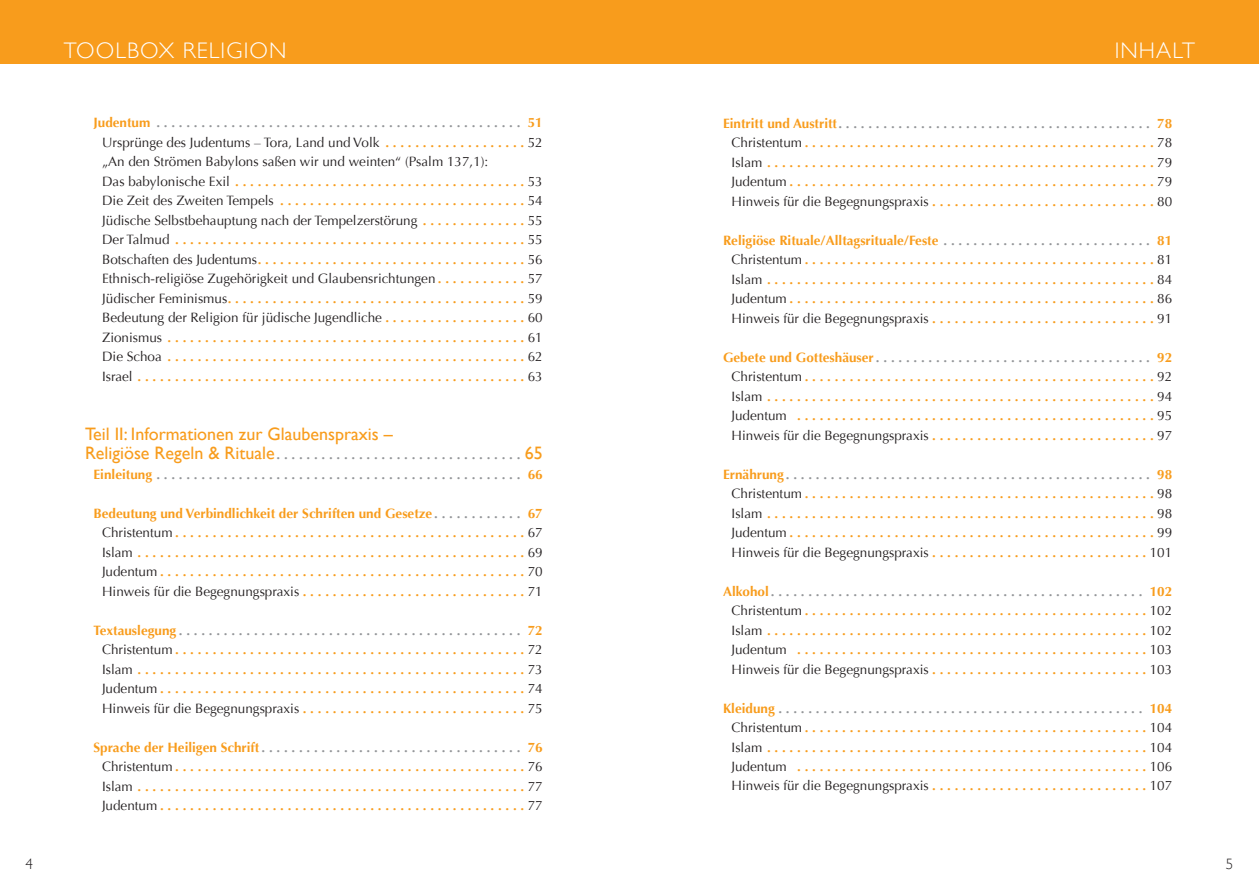
<style>
.page{position:relative;width:1259px;height:893px;background:#fff}
.page>*{position:absolute;margin:0;border:0;box-sizing:border-box;transform-origin:0 0}
.t1{font:300 22.5px "Gill Sans";letter-spacing:.05em;color:#fff}
.t2{font:18px "Gill Sans";color:#f89c1c}
.t3{font:300 15px "Gill Sans";color:#231f20}
.t4{font:700 13.5px/19.5px "Optima";color:#f89c1c;text-align:justify}
.t5{font:700 13.5px/19.5px "Optima";color:#939598;text-align:right}
.s1{color:#939598}
.s2{font-weight:400;color:#231f20}
.s3{font-family:"Gill Sans";font-weight:400;font-size:18px;color:#f89c1c}
.s4{color:#f89c1c}
</style>
<div class="page">
<div style="left:0;top:0;width:629px;height:64px;background:#f89c1c"></div>
<div style="left:629px;top:0;width:630px;height:64px;background:#f89c1c"></div>
<h1 class="t1" style="left:64px;top:38px;width:224px">TOOLBOX RELIGION</h1>
<p class="t4" style="left:102px;top:113px;width:442px;text-align:left;text-indent:-9px">Judentum <span class="s1">. . . . . . . . . . . . . . . . . . . . . . . . . . . . . . . . . . . . . . . . . . . . . . . . .</span> 51<br><span class="s2">Ursprünge des Judentums – Tora, Land und Volk</span> . . . . . . . . . . . . . . . . . . <span class="s2">52 „An den Strömen Babylons saßen wir und weinten“ (Psalm 137,1):<br>Das babylonische Exil</span> ...................................... <span class="s2">53<br>Die Zeit des Zweiten Tempels</span> ................................ <span class="s2">54<br>Jüdische Selbstbehauptung nach der Tempelzerstörung</span> . . . . . . . . . . . . . <span class="s2">55<br>Der Talmud</span> .............................................. <span class="s2">55<br>Botschaften des Judentums</span> . . . . . . . . . . . . . . . . . . . . . . . . . . . . . . . . . . . <span class="s2">56<br>Ethnisch-religiöse Zugehörigkeit und Glaubensrichtungen</span> . . . . . . . . . . . <span class="s2">57<br>Jüdischer Feminismus</span> . . . . . . . . . . . . . . . . . . . . . . . . . . . . . . . . . . . . . . . <span class="s2">59<br>Bedeutung der Religion für jüdische Jugendliche</span> . . . . . . . . . . . . . . . . . . <span class="s2">60<br>Zionismus</span> ............................................... <span class="s2">61<br>Die Schoa</span> ............................................... <span class="s2">62<br>Israel</span> . . . . . . . . . . . . . . . . . . . . . . . . . . . . . . . . . . . . . . . . . . . . . . . . . . . <span class="s2">63</span></p>
<h2 class="t2" style="left:85px;top:423px;width:309px">Teil II: Informationen zur Glaubenspraxis –</h2>
<p class="t5" style="left:85px;top:445px;width:459px"><span class="s3">Religiöse Regeln &amp; Rituale</span> . . . . . . . . . . . . . . . . . . . . . . . . . . . . . . . . . <span class="s3">65<br></span><span class="s4">Einleitung</span> . . . . . . . . . . . . . . . . . . . . . . . . . . . . . . . . . . . . . . . . . . . . . . . . . <span class="s4">66</span></p>
<p class="t4" style="left:102px;top:503px;width:442px;text-indent:-9px">Bedeutung und Verbindlichkeit der Schriften und Gesetze <span class="s1">. . . . . . . . . . . .</span> 67<br><span class="s2">Christentum</span> . . . . . . . . . . . . . . . . . . . . . . . . . . . . . . . . . . . . . . . . . . . . . . <span class="s2">67<br>Islam</span> ................................................... <span class="s2">69<br>Judentum</span> . . . . . . . . . . . . . . . . . . . . . . . . . . . . . . . . . . . . . . . . . . . . . . . . <span class="s2">70<br>Hinweis für die Begegnungspraxis</span> . . . . . . . . . . . . . . . . . . . . . . . . . . . . . <span class="s2">71</span></p>
<p class="t4" style="left:102px;top:620px;width:442px;text-indent:-9px">Textauslegung <span class="s1">. . . . . . . . . . . . . . . . . . . . . . . . . . . . . . . . . . . . . . . . . . . . . .</span> 72<br><span class="s2">Christentum</span> . . . . . . . . . . . . . . . . . . . . . . . . . . . . . . . . . . . . . . . . . . . . . . <span class="s2">72<br>Islam</span> ................................................... <span class="s2">73<br>Judentum</span> . . . . . . . . . . . . . . . . . . . . . . . . . . . . . . . . . . . . . . . . . . . . . . . . <span class="s2">74<br>Hinweis für die Begegnungspraxis</span> . . . . . . . . . . . . . . . . . . . . . . . . . . . . . <span class="s2">75</span></p>
<p class="t4" style="left:102px;top:737px;width:442px;text-indent:-9px">Sprache der Heiligen Schrift <span class="s1">. . . . . . . . . . . . . . . . . . . . . . . . . . . . . . . . . . .</span> 76<br><span class="s2">Christentum</span> . . . . . . . . . . . . . . . . . . . . . . . . . . . . . . . . . . . . . . . . . . . . . . <span class="s2">76<br>Islam</span> ................................................... <span class="s2">77<br>Judentum</span> . . . . . . . . . . . . . . . . . . . . . . . . . . . . . . . . . . . . . . . . . . . . . . . . <span class="s2">77</span></p>
<h1 class="t1" style="left:1114px;top:38px;width:70px">In halt</h1>
<p class="t4" style="left:731px;top:113px;width:442px;text-indent:-9px">Eintritt und Austritt <span class="s1">. . . . . . . . . . . . . . . . . . . . . . . . . . . . . . . . . . . . . . . . . .</span> 78<br><span class="s2">Christentum</span> . . . . . . . . . . . . . . . . . . . . . . . . . . . . . . . . . . . . . . . . . . . . . . <span class="s2">78<br>Islam</span> ................................................... <span class="s2">79<br>Judentum</span> . . . . . . . . . . . . . . . . . . . . . . . . . . . . . . . . . . . . . . . . . . . . . . . . <span class="s2">79<br>Hinweis für die Begegnungspraxis</span> . . . . . . . . . . . . . . . . . . . . . . . . . . . . . <span class="s2">80</span></p>
<p class="t4" style="left:731px;top:230px;width:442px;text-indent:-9px">Religiöse Rituale/Alltagsrituale/Feste <span class="s1">. . . . . . . . . . . . . . . . . . . . . . . . . . . .</span> 81<br><span class="s2">Christentum</span> . . . . . . . . . . . . . . . . . . . . . . . . . . . . . . . . . . . . . . . . . . . . . . <span class="s2">81<br>Islam</span> ................................................... <span class="s2">84<br>Judentum</span> . . . . . . . . . . . . . . . . . . . . . . . . . . . . . . . . . . . . . . . . . . . . . . . . <span class="s2">86<br>Hinweis für die Begegnungspraxis</span> . . . . . . . . . . . . . . . . . . . . . . . . . . . . . <span class="s2">91</span></p>
<p class="t4" style="left:731px;top:347px;width:442px;text-indent:-9px">Gebete und Gotteshäuser <span class="s1">. . . . . . . . . . . . . . . . . . . . . . . . . . . . . . . . . . . . .</span> 92<br><span class="s2">Christentum</span> . . . . . . . . . . . . . . . . . . . . . . . . . . . . . . . . . . . . . . . . . . . . . . <span class="s2">92<br>Islam</span> ................................................... <span class="s2">94<br>Judentum</span> ............................................... <span class="s2">95<br>Hinweis für die Begegnungspraxis</span> . . . . . . . . . . . . . . . . . . . . . . . . . . . . . <span class="s2">97</span></p>
<p class="t4" style="left:731px;top:464px;width:442px;text-indent:-9px">Ernährung <span class="s1">. . . . . . . . . . . . . . . . . . . . . . . . . . . . . . . . . . . . . . . . . . . . . . . . .</span> 98<br><span class="s2">Christentum</span> . . . . . . . . . . . . . . . . . . . . . . . . . . . . . . . . . . . . . . . . . . . . . . <span class="s2">98<br>Islam</span> ................................................... <span class="s2">98<br>Judentum</span> . . . . . . . . . . . . . . . . . . . . . . . . . . . . . . . . . . . . . . . . . . . . . . . . <span class="s2">99<br>Hinweis für die Begegnungspraxis</span> . . . . . . . . . . . . . . . . . . . . . . . . . . . . <span class="s2">101</span></p>
<p class="t4" style="left:731px;top:581px;width:442px;text-indent:-9px">Alkohol <span class="s1">. . . . . . . . . . . . . . . . . . . . . . . . . . . . . . . . . . . . . . . . . . . . . . . . . .</span> 102<br><span class="s2">Christentum</span> . . . . . . . . . . . . . . . . . . . . . . . . . . . . . . . . . . . . . . . . . . . . . <span class="s2">102<br>Islam</span> .................................................. <span class="s2">102<br>Judentum</span> .............................................. <span class="s2">103<br>Hinweis für die Begegnungspraxis</span> . . . . . . . . . . . . . . . . . . . . . . . . . . . . <span class="s2">103</span></p>
<p class="t4" style="left:731px;top:698px;width:442px;text-indent:-9px">Kleidung <span class="s1">. . . . . . . . . . . . . . . . . . . . . . . . . . . . . . . . . . . . . . . . . . . . . . . . .</span> 104<br><span class="s2">Christentum</span> . . . . . . . . . . . . . . . . . . . . . . . . . . . . . . . . . . . . . . . . . . . . . <span class="s2">104<br>Islam</span> .................................................. <span class="s2">104<br>Judentum</span> .............................................. <span class="s2">106<br>Hinweis für die Begegnungspraxis</span> . . . . . . . . . . . . . . . . . . . . . . . . . . . . <span class="s2">107</span></p>
<p class="t3" style="left:26px;top:856px;width:9px">4</p>
<p class="t3" style="left:1226px;top:856px;width:9px">5</p>
</div>
